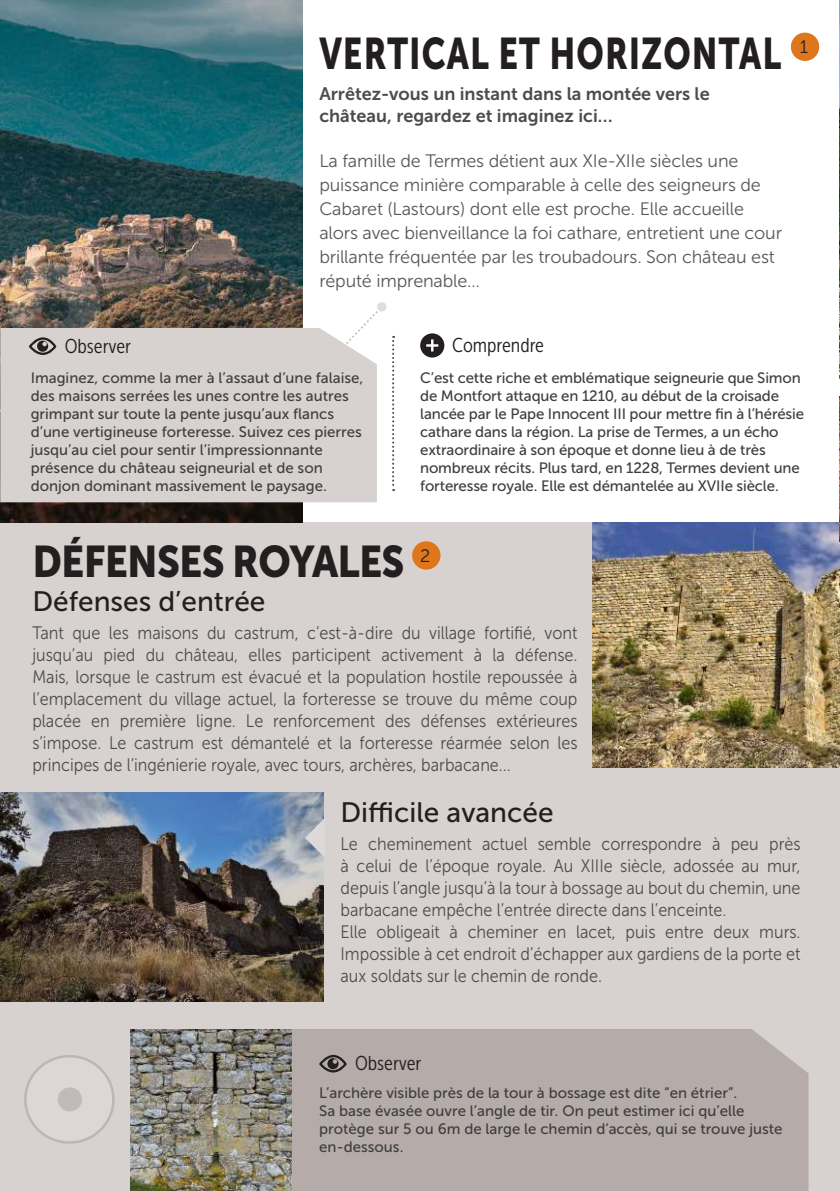
<style>
.page{position:relative;width:840px;height:1191px;background:#fff}
.page>*{position:absolute;margin:0;border:0;box-sizing:border-box;transform-origin:0 0}
.t1{font:44px "Museo Sans 900";letter-spacing:.025em;color:#231f20;scale:.76 1}
.t2{font:44px "Museo Sans 900";letter-spacing:-.02em;color:#231f20;scale:.9 1}
.t3{font:28px "Museo Sans 500";color:#231f20}
.t4{font:20px "Museo Sans Cond 300";color:#231f20}
.t5{font:18px/22px "Museo Sans 300";color:#4b4c4d;text-align:justify;scale:.9 1}
.t6{font:18px/24px "Museo Sans 300";letter-spacing:-.01em;color:#57585a}
.t7{font:18px/22px "Museo Sans 700";color:#4b4c4d}
.t8{font:18px "Museo Sans 300";color:#231f20}
.t9{font:15px/18px "Museo Sans 500";color:#3e3e3f}
</style>
<div class="page">
<div style="left:0;top:522px;width:839px;height:669px;background:#d7d1cf"></div>
<div style="left:790px;top:33px;width:28px;height:28px;background:#de761b;border-radius:50%"></div>
<div style="left:25px;top:1056px;width:88px;height:86px;background:#dcd7d6;border-radius:50%"></div>
<div style="left:24px;top:1055px;width:91px;height:88px;border:3px solid #231f20;border-radius:50%"></div>
<div style="left:58px;top:1087px;width:24px;height:24px;background:#c0bbba;border-radius:50%"></div>
<img style="left:0;top:0;width:302px;height:522px">
<img style="left:4px;top:258px;width:101px;height:101px;border-radius:50%">
<div style="left:0;top:254px;width:109px;height:109px;border:8px solid #231f20;border-radius:50%"></div>
<svg style="left:40px;top:294px;width:29px;height:29px"></svg>
<div style="left:0;top:470px;width:376px;height:32px;background:#d7d1cf"></div>
<svg style="left:0;top:306px;width:382px;height:164px;background:#cbc5c2"></svg>
<svg style="left:420px;top:333px;width:24px;height:24px"></svg>
<svg style="left:392px;top:336px;width:2px;height:155px"></svg>
<img style="left:592px;top:523px;width:247px;height:244px">
<img style="left:0;top:792px;width:323px;height:210px">
<div style="left:291px;top:1029px;width:517px;height:162px;background:#b5aba8"></div>
<img style="left:130px;top:1029px;width:161px;height:162px">
<svg style="left:319px;top:1055px;width:27px;height:17px"></svg>
<div style="left:377px;top:302px;width:9px;height:9px;background:#dcdddf;border-radius:50%"></div>
<img style="left:839px;top:0;width:1px;height:380px">
<img style="left:839px;top:397px;width:1px;height:144px">
<div style="left:412px;top:541px;width:28px;height:28px;background:#de761b;border-radius:50%"></div>
<svg style="left:305px;top:817px;width:19px;height:41px"></svg>
<h1 class="t1" style="left:319px;top:29px;width:608px">VERTICAL ET HORIZONTAL</h1>
<p class="t8" style="left:799px;top:37px;width:10px">1</p>
<p class="t7" style="left:319px;top:83px;width:391px">Arrêtez-vous un instant dans la montée vers le château, regardez et imaginez ici…</p>
<p class="t6" style="left:319px;top:149px;width:464px">La famille de Termes détient aux XIe-XIIe siècles une puissance minière comparable à celle des seigneurs de Cabaret (Lastours) dont elle est proche. Elle accueille alors avec bienveillance la foi cathare, entretient une cour brillante fréquentée par les troubadours. Son château est réputé imprenable…</p>
<h3 class="t4" style="left:65px;top:335px;width:68px">Observer</h3>
<h3 class="t4" style="left:452px;top:335px;width:93px">Comprendre</h3>
<p class="t9" style="left:420px;top:369px;width:385px">C’est cette riche et emblématique seigneurie que Simon de Montfort attaque en 1210, au début de la croisade lancée par le Pape Innocent III pour mettre fin à l’hérésie cathare dans la région. La prise de Termes, a un écho extraordinaire à son époque et donne lieu à de très nombreux récits. Plus tard, en 1228, Termes devient une forteresse royale. Elle est démantelée au XVIIe siècle.</p>
<p class="t9" style="left:31px;top:368px;width:334px">Imaginez, comme la mer à l’assaut d’une falaise, des maisons serrées les unes contre les autres grimpant sur toute la pente jusqu’aux flancs d’une vertigineuse forteresse. Suivez ces pierres jusqu’au ciel pour sentir l’impressionnante présence du château seigneurial et de son donjon dominant massivement le paysage.</p>
<h1 class="t2" style="left:32px;top:537px;width:415px">DÉFENSES ROYALES</h1>
<p class="t8" style="left:420px;top:546px;width:12px">2</p>
<h2 class="t3" style="left:32px;top:586px;width:234px">Défenses d’entrée</h2>
<p class="t5" style="left:32px;top:622px;width:607px">Tant que les maisons du castrum, c’est-à-dire du village fortifié, vont jusqu’au pied du château, elles participent activement à la défense.<br>Mais, lorsque le castrum est évacué et la population hostile repoussée à l’emplacement du village actuel, la forteresse se trouve du même coup placée en première ligne. Le renforcement des défenses extérieures s’impose. Le castrum est démantelé et la forteresse réarmée selon les principes de l’ingénierie royale, avec tours, archères, barbacane...</p>
<h2 class="t3" style="left:340px;top:797px;width:214px">Difficile avancée</h2>
<p class="t5" style="left:340px;top:833px;width:512px;text-align:left">Le cheminement actuel semble correspondre à peu près à celui de l’époque royale. Au XIIIe siècle, adossée au mur, depuis l’angle jusqu’à la tour à bossage au bout du chemin, une barbacane empêche l’entrée directe dans l’enceinte.<br>Elle obligeait à cheminer en lacet, puis entre deux murs.<br>Impossible à cet endroit d’échapper aux gardiens de la porte et aux soldats sur le chemin de ronde.</p>
<h3 class="t4" style="left:355px;top:1052px;width:68px">Observer</h3>
<p class="t9" style="left:319px;top:1084px;width:464px">L’archère visible près de la tour à bossage est dite “en étrier”.<br>Sa base évasée ouvre l’angle de tir. On peut estimer ici qu’elle protège sur 5 ou 6m de large le chemin d’accès, qui se trouve juste en-dessous.</p>
</div>
